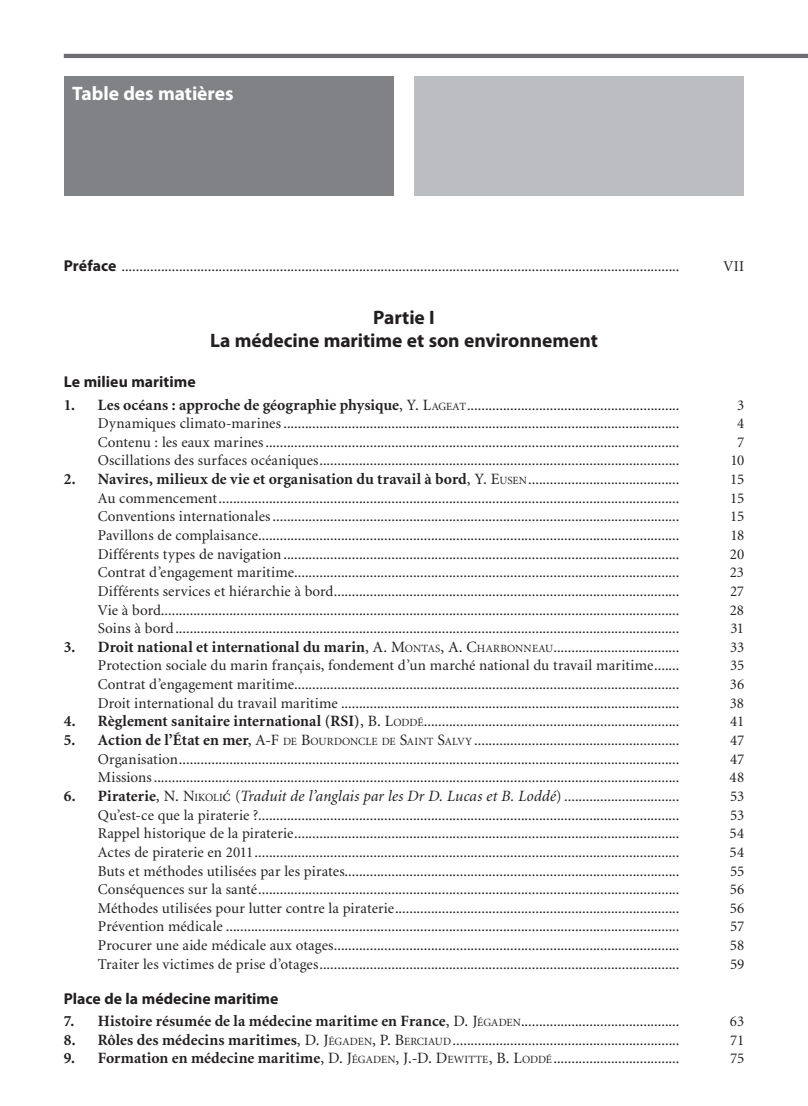
<style>
.page{position:relative;width:808px;height:1106px;background:#fff}
.page>*{position:absolute;margin:0;border:0;box-sizing:border-box;transform-origin:0 0}
.t1{font:700 19.5px/22.5px "Myriad Pro";letter-spacing:-.005em;color:#231f20;text-align:center}
.t2{font:700 19.5px "Myriad Pro";color:#fff}
.t3{font:700 15.75px "Minion";letter-spacing:.005em;color:#231f20}
.t4{font:italic 15.75px "Minion";letter-spacing:.01em;color:#231f20}
.t5{font:700 15.75px "Myriad Pro";color:#231f20}
.t6{font:15px "Minion";letter-spacing:.005em;color:#231f20}
.t7{font:15px "Minion";letter-spacing:-.025em;color:#231f20}
.s1{font-family:"Myriad Pro";font-weight:700;font-size:15.75px}
.s2{font-weight:700;font-size:15.75px}
.s3{font-size:15.75px}
.s4{font-size:10.95px}
.s5{font-weight:400}
.s6{font-weight:400;font-size:10.95px}
.s7{font-weight:400;font-size:15px}
.s8{font-weight:700;font-style:normal}
.s9{font-style:normal}
.s10{font-style:normal;font-size:10.95px}
.s11{font-family:"Minion Pro";font-style:normal}
.s12{font-style:normal;font-size:15px}
</style>
<div class="page">
<hr style="left:64px;top:54px;width:744px;height:4px;background:#6c6d70">
<div style="left:415px;top:77px;width:329px;height:119px;background:#bcbdc0"></div>
<div style="left:64px;top:77px;width:329px;height:119px;background:#808285"></div>
<h1 class="t2" style="left:72px;top:80px;width:163px">Table des matières</h1>
<p class="t6" style="left:64px;top:259px;width:617px"><span class="s1">Préface</span> ...........................................................................................................................................................</p>
<p class="t6" style="left:723px;top:259px;width:22px">VII</p>
<h1 class="t1" style="left:210px;top:306px;width:389px">Partie I<br>La médecine maritime et son environnement</h1>
<p class="t5" style="left:64px;top:371px;width:133px">Le milieu maritime</p>
<p class="t7" style="left:64px;top:397px;width:617px"><span class="s2">1. Les océans : approche de géographie physique</span><span class="s3">, Y. L</span><span class="s4">AGEAT</span>...........................................................</p>
<p class="t7" style="left:737px;top:397px;width:9px">3</p>
<p class="t6" style="left:98px;top:416px;width:583px">Dynamiques climato-marines ..............................................................................................................</p>
<p class="t6" style="left:737px;top:416px;width:9px">4</p>
<p class="t6" style="left:98px;top:434px;width:583px">Contenu : les eaux marines...................................................................................................................</p>
<p class="t6" style="left:737px;top:434px;width:9px">7</p>
<p class="t6" style="left:98px;top:453px;width:583px">Oscillations des surfaces océaniques....................................................................................................</p>
<p class="t6" style="left:730px;top:453px;width:15px">10</p>
<p class="t3" style="left:64px;top:471px;width:617px">2. Navires, milieux de vie et organisation du travail à bord<span class="s5">, Y. E</span><span class="s6">USEN</span><span class="s7">..........................................</span></p>
<p class="t7" style="left:730px;top:472px;width:16px">15</p>
<p class="t6" style="left:98px;top:490px;width:583px">Au commencement................................................................................................................................</p>
<p class="t6" style="left:730px;top:490px;width:16px">15</p>
<p class="t6" style="left:98px;top:509px;width:583px">Conventions internationales.................................................................................................................</p>
<p class="t6" style="left:730px;top:509px;width:16px">15</p>
<p class="t6" style="left:98px;top:528px;width:583px">Pavillons de complaisance.....................................................................................................................</p>
<p class="t6" style="left:730px;top:528px;width:15px">18</p>
<p class="t6" style="left:98px;top:546px;width:583px">Différents types de navigation..............................................................................................................</p>
<p class="t6" style="left:730px;top:546px;width:16px">20</p>
<p class="t6" style="left:98px;top:565px;width:583px">Contrat d’engagement maritime...........................................................................................................</p>
<p class="t6" style="left:730px;top:565px;width:16px">23</p>
<p class="t6" style="left:98px;top:583px;width:583px">Différents services et hiérarchie à bord................................................................................................</p>
<p class="t6" style="left:730px;top:583px;width:16px">27</p>
<p class="t6" style="left:98px;top:602px;width:583px">Vie à bord................................................................................................................................................</p>
<p class="t6" style="left:730px;top:602px;width:16px">28</p>
<p class="t6" style="left:98px;top:621px;width:583px">Soins à bord............................................................................................................................................</p>
<p class="t6" style="left:731px;top:621px;width:15px">31</p>
<p class="t3" style="left:64px;top:638px;width:617px">3. Droit national et international du marin<span class="s5">, A. M</span><span class="s6">ONTAS</span><span class="s5">, A. C</span><span class="s6">HARBONNEAU</span><span class="s7">...................................</span></p>
<p class="t7" style="left:730px;top:639px;width:15px">33</p>
<p class="t6" style="left:98px;top:658px;width:583px">Protection sociale du marin français, fondement d’un marché national du travail maritime.......</p>
<p class="t6" style="left:730px;top:658px;width:16px">35</p>
<p class="t6" style="left:98px;top:677px;width:583px">Contrat d’engagement maritime...........................................................................................................</p>
<p class="t6" style="left:730px;top:677px;width:16px">36</p>
<p class="t6" style="left:98px;top:695px;width:583px">Droit international du travail maritime ..............................................................................................</p>
<p class="t6" style="left:730px;top:695px;width:16px">38</p>
<p class="t7" style="left:64px;top:714px;width:617px"><span class="s2">4. Règlement sanitaire international (RSI)</span><span class="s3">, B. L</span><span class="s4">ODDÉ</span>.......................................................................</p>
<p class="t7" style="left:730px;top:714px;width:16px">41</p>
<p class="t7" style="left:64px;top:733px;width:617px"><span class="s2">5. Action de l’État en mer</span><span class="s3">, A-F</span> <span class="s4">DE</span> <span class="s3">B</span><span class="s4">OURDONCLE DE</span> <span class="s3">S</span><span class="s4">AINT</span> <span class="s3">S</span><span class="s4">ALVY</span> .........................................................</p>
<p class="t7" style="left:730px;top:733px;width:16px">47</p>
<p class="t6" style="left:98px;top:751px;width:583px">Organisation...........................................................................................................................................</p>
<p class="t6" style="left:730px;top:751px;width:16px">47</p>
<p class="t6" style="left:98px;top:770px;width:583px">Missions..................................................................................................................................................</p>
<p class="t6" style="left:730px;top:770px;width:16px">48</p>
<p class="t4" style="left:64px;top:788px;width:617px"><span class="s8">6. Piraterie</span><span class="s9">, N. N</span><span class="s10">IKOLI</span><span class="s11">ć</span> <span class="s9">(</span>Traduit de l’anglais par les Dr D. Lucas et B. Loddé<span class="s9">)</span> <span class="s12">................................</span></p>
<p class="t7" style="left:730px;top:788px;width:15px">53</p>
<p class="t6" style="left:98px;top:807px;width:583px">Qu’est-ce que la piraterie ?.....................................................................................................................</p>
<p class="t6" style="left:730px;top:807px;width:15px">53</p>
<p class="t6" style="left:98px;top:826px;width:583px">Rappel historique de la piraterie...........................................................................................................</p>
<p class="t6" style="left:730px;top:826px;width:16px">54</p>
<p class="t6" style="left:98px;top:844px;width:583px">Actes de piraterie en 2011......................................................................................................................</p>
<p class="t6" style="left:730px;top:844px;width:16px">54</p>
<p class="t6" style="left:98px;top:863px;width:583px">Buts et méthodes utilisées par les pirates.............................................................................................</p>
<p class="t6" style="left:730px;top:863px;width:16px">55</p>
<p class="t6" style="left:98px;top:882px;width:583px">Conséquences sur la santé.....................................................................................................................</p>
<p class="t6" style="left:730px;top:882px;width:16px">56</p>
<p class="t6" style="left:98px;top:900px;width:583px">Méthodes utilisées pour lutter contre la piraterie...............................................................................</p>
<p class="t6" style="left:730px;top:900px;width:16px">56</p>
<p class="t6" style="left:98px;top:919px;width:583px">Prévention médicale ..............................................................................................................................</p>
<p class="t6" style="left:730px;top:919px;width:16px">57</p>
<p class="t6" style="left:98px;top:937px;width:583px">Procurer une aide médicale aux otages................................................................................................</p>
<p class="t6" style="left:730px;top:937px;width:16px">58</p>
<p class="t6" style="left:98px;top:956px;width:583px">Traiter les victimes de prise d’otages....................................................................................................</p>
<p class="t6" style="left:730px;top:956px;width:16px">59</p>
<p class="t5" style="left:64px;top:988px;width:216px">Place de la médecine maritime</p>
<p class="t3" style="left:64px;top:1013px;width:617px">7. Histoire résumée de la médecine maritime en France<span class="s5">, D. J</span><span class="s6">ÉGADEN</span><span class="s7">............................................</span></p>
<p class="t7" style="left:730px;top:1014px;width:16px">63</p>
<p class="t7" style="left:64px;top:1032px;width:617px"><span class="s2">8. Rôles des médecins maritimes</span><span class="s3">, D. J</span><span class="s4">ÉGADEN</span><span class="s3">, P. B</span><span class="s4">ERCIAUD</span>...............................................................</p>
<p class="t7" style="left:730px;top:1032px;width:16px">71</p>
<p class="t7" style="left:64px;top:1051px;width:617px"><span class="s2">9. Formation en médecine maritime</span><span class="s3">, D. J</span><span class="s4">ÉGADEN</span><span class="s3">, J.-D. D</span><span class="s4">EWITTE</span><span class="s3">, B. L</span><span class="s4">ODDÉ</span>...................................</p>
<p class="t7" style="left:730px;top:1051px;width:16px">75</p>
</div>
